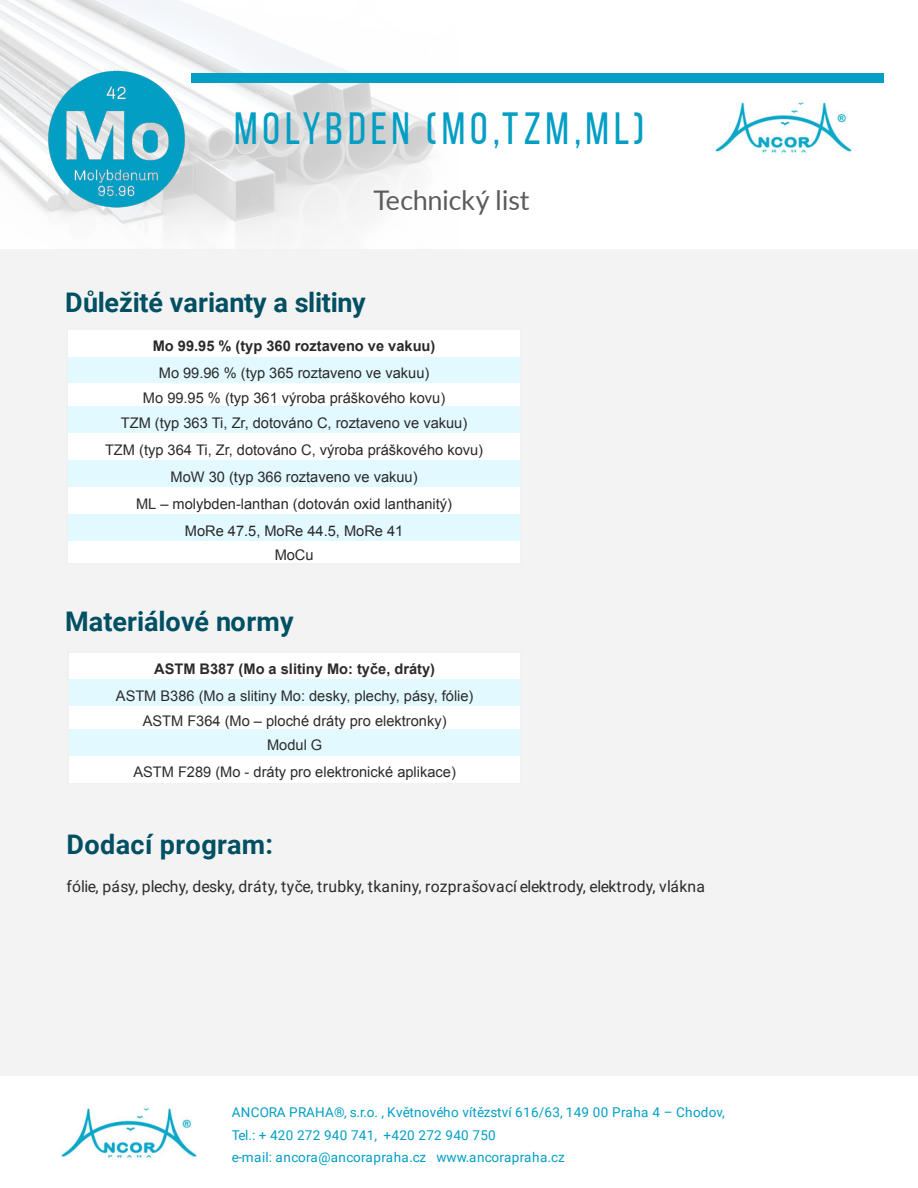
<style>
.page{position:relative;width:918px;height:1188px;background:#fff}
.page>*{position:absolute;margin:0;border:0;box-sizing:border-box;transform-origin:0 0}
.t1{font:45px "Bebas Neue";letter-spacing:.11em;color:#029ec4}
.t2{font:700 27px "Roboto";color:#004f62}
.t3{font:700 27px "Roboto";letter-spacing:.02em;color:#004f62}
.t4{font:27px "Lato";letter-spacing:-.01em;color:#5a5b5c}
.t5{font:15.75px "Roboto";letter-spacing:.01em;color:#2b2b2b}
.t6{font:14.7px/27px "Arial";color:#292929;text-align:center}
.t7{font:14.7px/24.8px "Arial";color:#2b2b2b;text-align:center}
.t8{font:700 14.7px "Arial";color:#2b2b2b}
.t9{font:700 14.7px "Arial";color:#292929}
.t10{font:13.5px/22.5px "Roboto";letter-spacing:.02em;color:#029ec4}
</style>
<div class="page">
<img style="left:0;top:0;width:459px;height:250px">
<img style="left:42px;top:66px;width:149px;height:149px">
<div style="left:192px;top:73px;width:333px;height:9px;background:#029ec4"></div>
<div style="left:525px;top:73px;width:333px;height:9px;background:#029ec4"></div>
<div style="left:858px;top:73px;width:26px;height:9px;background:#029ec4"></div>
<div style="left:0;top:250px;width:918px;height:831px;background:#f2f2f2"></div>
<div style="left:68px;top:330px;width:453px;height:27px;background:#fff"></div>
<div style="left:68px;top:357px;width:453px;height:27px;background:#e2f9ff"></div>
<div style="left:68px;top:384px;width:453px;height:22px;background:#fff"></div>
<div style="left:68px;top:406px;width:453px;height:27px;background:#e2f9ff"></div>
<div style="left:68px;top:433px;width:453px;height:27px;background:#fff"></div>
<div style="left:68px;top:460px;width:453px;height:27px;background:#e2f9ff"></div>
<div style="left:68px;top:487px;width:453px;height:27px;background:#fff"></div>
<div style="left:68px;top:514px;width:453px;height:27px;background:#e2f9ff"></div>
<div style="left:68px;top:541px;width:453px;height:23px;background:#fff"></div>
<div style="left:69px;top:652px;width:452px;height:28px;background:#fff"></div>
<div style="left:69px;top:680px;width:452px;height:26px;background:#e2f9ff"></div>
<div style="left:69px;top:706px;width:452px;height:23px;background:#fff"></div>
<div style="left:69px;top:729px;width:452px;height:27px;background:#e2f9ff"></div>
<div style="left:69px;top:756px;width:452px;height:27px;background:#fff"></div>
<img style="left:715px;top:100px;width:138px;height:55px">
<div style="left:0;top:1077px;width:918px;height:111px;background:#fff"></div>
<img style="left:61px;top:1106px;width:137px;height:54px">
<h1 class="t1" style="left:234px;top:104px;width:412px">MOLYBDEN (MO,TZM,ML)</h1>
<h2 class="t4" style="left:374px;top:186px;width:158px">Technický list</h2>
<h2 class="t2" style="left:65px;top:287px;width:302px">Důležité varianty a slitiny</h2>
<p class="t9" style="left:153px;top:338px;width:284px">Mo 99.95 % (typ 360 roztaveno ve vakuu)</p>
<p class="t6" style="left:121px;top:361px;width:348px;line-height:24.8px">Mo 99.96 % (typ 365 roztaveno ve vakuu)<br>Mo 99.95 % (typ 361 výroba práškového kovu)<br>TZM (typ 363 Ti, Zr, dotováno C, roztaveno ve vakuu)</p>
<p class="t6" style="left:105px;top:436px;width:380px">TZM (typ 364 Ti, Zr, dotováno C, výroba práškového kovu)<br>MoW 30 (typ 366 roztaveno ve vakuu)<br>ML – molybden-lanthan (dotován oxid lanthanitý)<br>MoRe 47.5, MoRe 44.5, MoRe 41</p>
<p class="t6" style="left:275px;top:542px;width:41px">MoCu</p>
<h2 class="t2" style="left:65px;top:606px;width:230px">Materiálové normy</h2>
<p class="t8" style="left:154px;top:661px;width:282px">ASTM B387 (Mo a slitiny Mo: tyče, dráty)</p>
<p class="t7" style="left:116px;top:683px;width:359px">ASTM B386 (Mo a slitiny Mo: desky, plechy, pásy, fólie)<br>ASTM F364 (Mo – ploché dráty pro elektronky)<br>Modul G</p>
<p class="t7" style="left:133px;top:760px;width:324px">ASTM F289 (Mo - dráty pro elektronické aplikace)</p>
<h2 class="t3" style="left:66px;top:829px;width:208px">Dodací program:</h2>
<p class="t5" style="left:66px;top:878px;width:640px">fólie, pásy, plechy, desky, dráty, tyče, trubky, tkaniny, rozprašovací elektrody, elektrody, vlákna</p>
<p class="t10" style="left:232px;top:1101px;width:495px">ANCORA PRAHA®, s.r.o. , Květnového vítězství 616/63, 149 00 Praha 4 – Chodov,<br>Tel.: + 420 272 940 741, +420 272 940 750<br>e-mail: ancora@ancorapraha.cz www.ancorapraha.cz</p>
</div>
